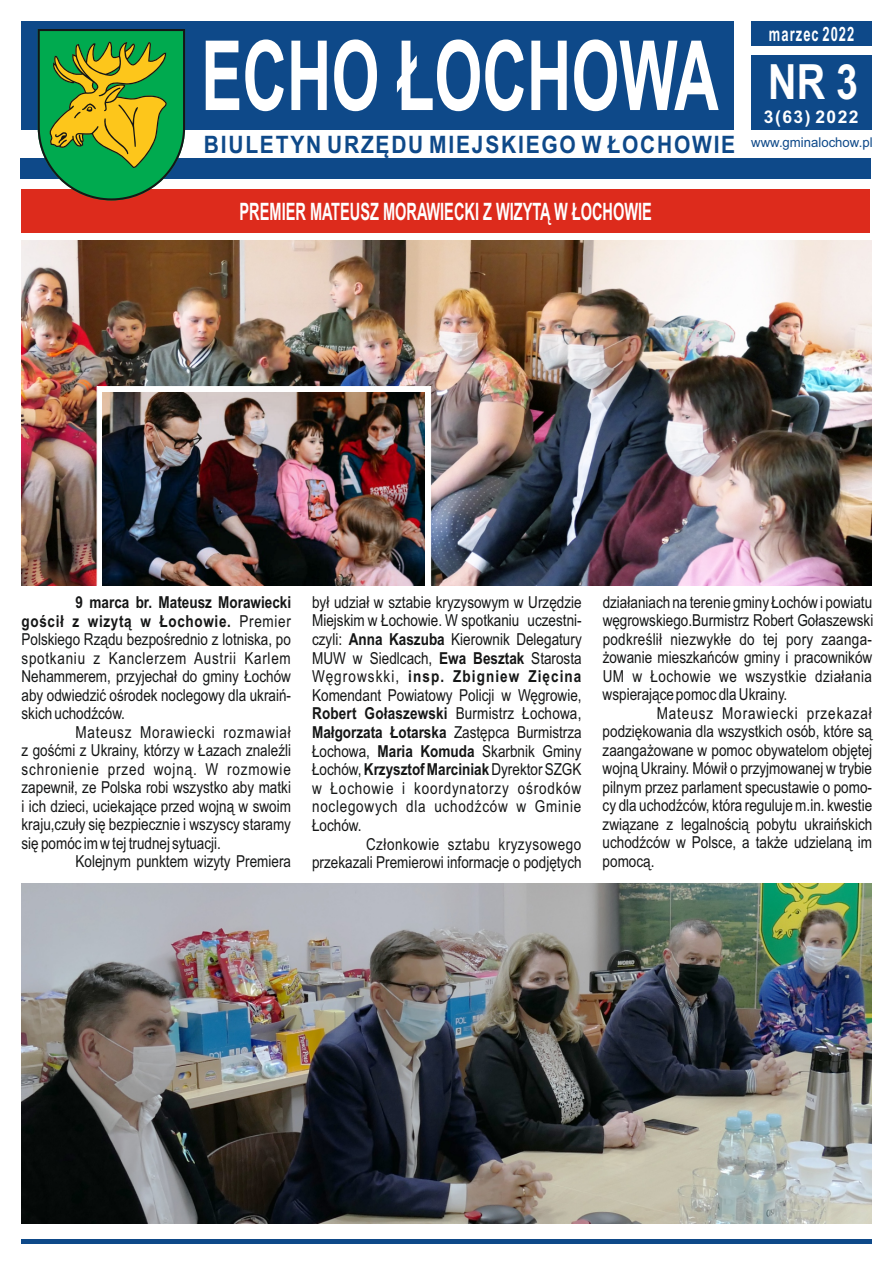
<style>
.page{position:relative;width:893px;height:1263px;background:#fff}
.page>*{position:absolute;margin:0;border:0;box-sizing:border-box;transform-origin:0 0}
.t1{font:700 96.9px "Arial Narrow";color:#fff;scale:.78 1}
.t2{font:700 48.6px "Arial";color:#fff;scale:.81 1}
.t3{font:700 24px "Arial Narrow";color:#fff;scale:.74 1}
.t4{font:700 24px "Arial";letter-spacing:.085em;color:#0e4989;scale:.87 1}
.t5{font:700 19.8px "Arial";letter-spacing:.085em;color:#fff;scale:.65 1}
.t6{font:700 17.4px "Arial";letter-spacing:.085em;color:#fff}
.t7{font:16.5px/18.5px "Arial Narrow";color:#151616;text-align:justify}
.t8{font:13.5px "Arial";color:#0e4989}
.s1{font-weight:700}
</style>
<div class="page">
<div style="left:21px;top:189px;width:849px;height:44px;background:#dd2b1c"></div>
<div style="left:21px;top:21px;width:713px;height:108px;background:#0e4989"></div>
<div style="left:751px;top:21px;width:121px;height:25px;background:#0e4989"></div>
<div style="left:751px;top:55px;width:121px;height:74px;background:#0e4989"></div>
<div style="left:21px;top:158px;width:850px;height:20px;background:#0e4989"></div>
<svg style="left:38px;top:29px;width:147px;height:171px;background:#599d3e"></svg>
<hr style="left:21px;top:1239px;width:850px;height:4px;background:#0e4989">
<img style="left:22px;top:240px;width:849px;height:346px">
<img style="left:21px;top:884px;width:851px;height:339px">
<svg style="left:96px;top:386px;width:335px;height:200px"></svg>
<img style="left:103px;top:392px;width:322px;height:193px">
<h1 class="t1" style="left:201px;top:39px;width:665px">ECHO ŁOCHOWA</h1>
<h3 class="t4" style="left:204px;top:135px;width:612px">BIULETYN URZĘDU MIEJSKIEGO W ŁOCHOWIE</h3>
<p class="t5" style="left:769px;top:27px;width:133px">marzec 2022</p>
<h2 class="t2" style="left:768px;top:63px;width:112px">NR 3</h2>
<p class="t6" style="left:764px;top:111px;width:96px">3(63) 2022</p>
<p class="t8" style="left:751px;top:137px;width:123px">www.gminalochow.pl</p>
<h3 class="t3" style="left:240px;top:202px;width:559px">PREMIER MATEUSZ MORAWIECKI Z WIZYTĄ W ŁOCHOWIE</h3>
<p class="t7" style="left:22px;top:594px;width:271px;text-indent:54px"><span class="s1">9 marca br. Mateusz Morawiecki gościł z wizytą w Łochowie.</span> Premier Polskiego Rządu bezpośrednio z lotniska, po spotkaniu z Kanclerzem Austrii Karlem Nehammerem, przyjechał do gminy Łochów aby odwiedzić ośrodek noclegowy dla ukraiń&shy;skich uchodźców.</p>
<p class="t7" style="left:22px;top:724px;width:271px;text-indent:54px">Mateusz Morawiecki rozmawiał z gośćmi z Ukrainy, którzy w Łazach znaleźli schronienie przed wojną. W rozmowie zapewnił, ze Polska robi wszystko aby matki i ich dzieci, uciekające przed wojną w swoim kraju,czuły się bezpiecznie i wszyscy staramy się pomóc im w tej trudnej sytuacji.</p>
<p class="t7" style="left:76px;top:854px;width:217px">Kolejnym punktem wizyty Premiera</p>
<p class="t7" style="left:312px;top:594px;width:271px">był udział w sztabie kryzysowym w Urzędzie Miejskim w Łochowie. W spotkaniu uczestni&shy;czyli: <span class="s1">Anna Kaszuba</span> Kierownik Delegatury MUW w Siedlcach, <span class="s1">Ewa Besztak</span> Starosta Węgrowskki, <span class="s1">insp. Zbigniew Zięcina </span>Komendant Powiatowy Policji w Węgrowie, <span class="s1">Robert Gołaszewski</span> Burmistrz Łochowa, <span class="s1">Małgorzata Łotarska</span> Zastępca Burmistrza Łochowa, <span class="s1">Maria Komuda</span> Skarbnik Gminy Łochów, <span class="s1">Krzysztof Marciniak</span>Dyrektor SZGK w Łochowie i koordynatorzy ośrodków noclegowych dla uchodźców w Gminie Łochów.</p>
<p class="t7" style="left:312px;top:836px;width:271px;text-align:right">Członkowie sztabu kryzysowego przekazali Premierowi informacje o podjętych</p>
<p class="t7" style="left:603px;top:594px;width:272px">działaniach na terenie gminy Łochów i powiatu węgrowskiego.Burmistrz Robert Gołaszewski podkreślił niezwykłe do tej pory zaanga&shy;żowanie mieszkańców gminy i pracowników UM w Łochowie we wszystkie działania wspierające pomoc dla Ukrainy.</p>
<p class="t7" style="left:603px;top:705px;width:271px;text-indent:54px">Mateusz Morawiecki przekazał podziękowania dla wszystkich osób, które są zaangażowane w pomoc obywatelom objętej wojną Ukrainy. Mówił o przyjmowanej w trybie pilnym przez parlament specustawie o pomo&shy;cy dla uchodźców, która reguluje m.in. kwestie związane z legalnością pobytu ukraińskich uchodźców w Polsce, a także udzielaną im pomocą.</p>
</div>
